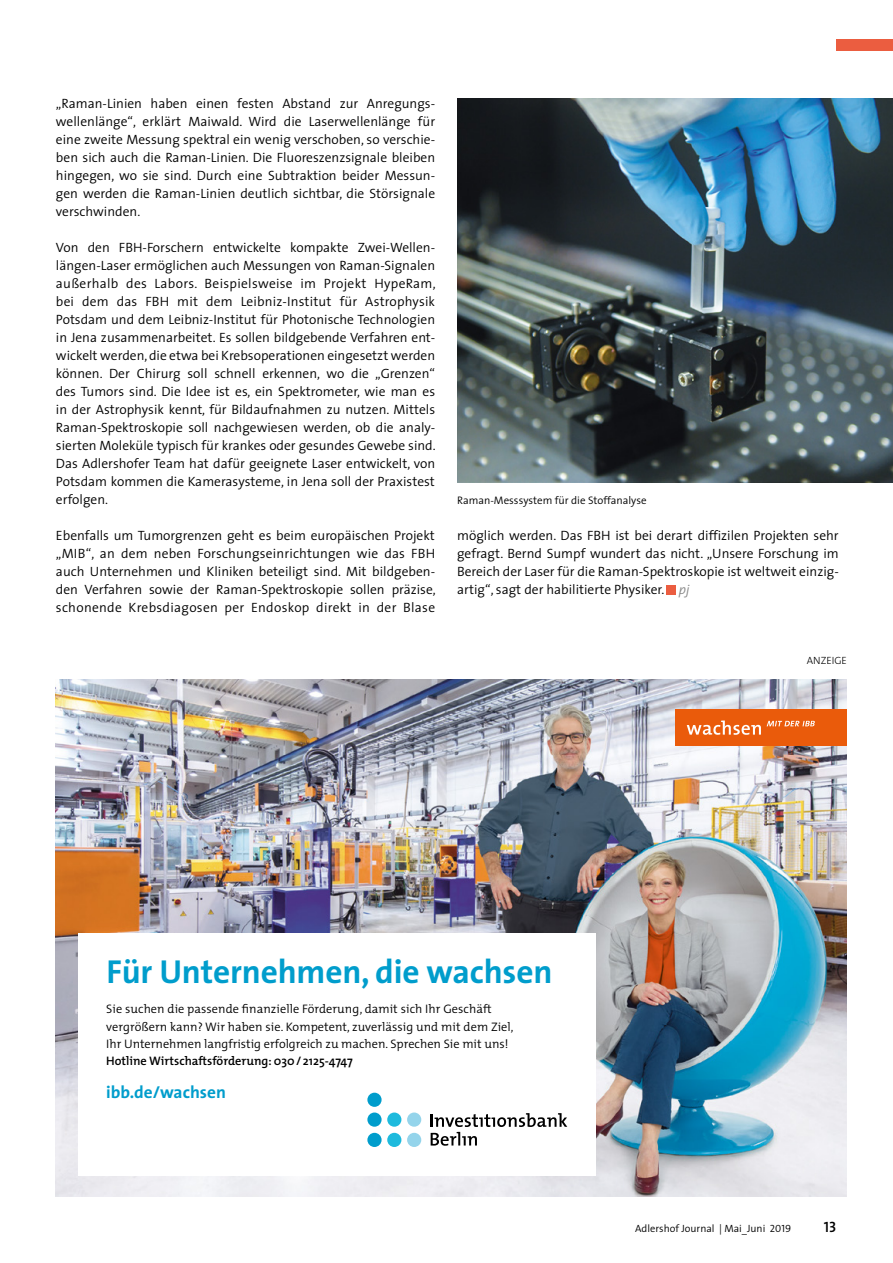
<style>
.page{position:relative;width:893px;height:1263px;background:#fff}
.page>*{position:absolute;margin:0;border:0;box-sizing:border-box;transform-origin:0 0}
.t1{font:700 33.45px "The Sans";letter-spacing:-.005em;color:#009dcc}
.t2{font:700 17.25px "The Sans";color:#009dcc}
.t3{font:15px "The Mix Semi Bold Caps";color:#000}
.t4{font:300 13.5px/18px "The Sans";color:#000;text-align:justify}
.t5{font:300 12.3px/17.2px "The Mix";letter-spacing:.005em;color:#000}
.t6{font:600 12.3px "The Mix";color:#000}
.t7{font:300 10.95px "The Sans";color:#000}
.t8{font:300 10.5px "The Sans";color:#000}
.t9{font:300 10.5px "The Sans B3";color:#000}
.s1{font-style:italic;color:#878787}
.s2{font-family:"The Sans Semi Light Caps";font-weight:400}
</style>
<div class="page">
<img style="left:457px;top:99px;width:436px;height:384px">
<img style="left:56px;top:679px;width:791px;height:517px">
<div style="left:78px;top:933px;width:517px;height:242px;background:#fff"></div>
<div style="left:367px;top:1133px;width:15px;height:14px;background:#009dcc;border-radius:50%"></div>
<div style="left:387px;top:1133px;width:14px;height:14px;background:#1ebadd;border-radius:50%"></div>
<div style="left:367px;top:1112px;width:15px;height:15px;background:#009dcc;border-radius:50%"></div>
<div style="left:387px;top:1112px;width:14px;height:15px;background:#1ebadd;border-radius:50%"></div>
<div style="left:407px;top:1133px;width:14px;height:14px;background:#94d4eb;border-radius:50%"></div>
<div style="left:407px;top:1112px;width:14px;height:15px;background:#94d4eb;border-radius:50%"></div>
<div style="left:367px;top:1093px;width:15px;height:14px;background:#009dcc;border-radius:50%"></div>
<svg style="left:431px;top:1113px;width:136px;height:33px"></svg>
<div style="left:676px;top:709px;width:171px;height:37px;background:#ea5b0b"></div>
<svg style="left:767px;top:721px;width:48px;height:5px"></svg>
<svg style="left:687px;top:720px;width:74px;height:15px"></svg>
<div style="left:836px;top:39px;width:57px;height:11px;background:#eb5d40"></div>
<div style="left:667px;top:585px;width:9px;height:9px;background:#eb5d40"></div>
<p class="t4" style="left:56px;top:94px;width:381px">„Raman-Linien haben einen festen Abstand zur Anregungs&shy;wellenlänge“, erklärt Maiwald. Wird die Laserwellenlänge für eine zweite Messung spektral ein wenig verschoben, so verschie&shy;ben sich auch die Raman-Linien. Die Fluoreszenzsignale bleiben hingegen, wo sie sind. Durch eine Subtraktion beider Messun&shy;gen werden die Raman-Linien deutlich sichtbar, die Störsignale verschwinden.</p>
<p class="t4" style="left:56px;top:238px;width:381px">Von den FBH-Forschern entwickelte kompakte Zwei-Wellen&shy;längen-Laser ermöglichen auch Messungen von Raman-Signalen außerhalb des Labors. Beispielsweise im Projekt HypeRam, bei dem das FBH mit dem Leibniz-Institut für Astrophysik Potsdam und dem Leibniz-Institut für Photonische Technologien in Jena zusammenarbeitet. Es sollen bildgebende Verfahren ent&shy;wickelt werden, die etwa bei Krebsoperationen eingesetzt werden können. Der Chirurg soll schnell erkennen, wo die „Grenzen“ des Tumors sind. Die Idee ist es, ein Spektrometer, wie man es in der Astrophysik kennt, für Bildaufnahmen zu nutzen. Mittels Raman-Spektroskopie soll nachgewiesen werden, ob die analy&shy;sierten Moleküle typisch für krankes oder gesundes Gewebe sind.<br>Das Adlershofer Team hat dafür geeignete Laser entwickelt, von Potsdam kommen die Kamerasysteme, in Jena soll der Praxistest erfolgen.</p>
<p class="t4" style="left:56px;top:526px;width:381px">Ebenfalls um Tumorgrenzen geht es beim europäischen Projekt „MIB“, an dem neben Forschungseinrichtungen wie das FBH auch Unternehmen und Kliniken beteiligt sind. Mit bildgeben&shy;den Verfahren sowie der Raman-Spektroskopie sollen präzise, schonende Krebsdiagosen per Endoskop direkt in der Blase</p>
<p class="t4" style="left:457px;top:526px;width:383px">möglich werden. Das FBH ist bei derart diffizilen Projekten sehr gefragt. Bernd Sumpf wundert das nicht. „Unsere Forschung im Bereich der Laser für die Raman-Spektroskopie ist weltweit einzig&shy;artig“, sagt der habilitierte Physiker. <span class="s1">pj</span></p>
<p class="t7" style="left:457px;top:491px;width:191px">Raman-Messsystem für die Stoffanalyse</p>
<p class="t9" style="left:807px;top:655px;width:42px">ANZEIGE</p>
<h1 class="t1" style="left:107px;top:944px;width:447px">Für Unternehmen, die wachsen</h1>
<p class="t5" style="left:106px;top:1000px;width:409px">Sie suchen die passende finanzielle Förderung, damit sich Ihr Geschäft vergrößern kann? Wir haben sie. Kompetent, zuverlässig und mit dem Ziel,<br>Ihr Unternehmen langfristig erfolgreich zu machen. Sprechen Sie mit uns!</p>
<p class="t6" style="left:106px;top:1051px;width:248px">Hotline Wirtschaftsförderung: 030/ 2125-4747</p>
<p class="t2" style="left:106px;top:1077px;width:121px">ibb.de/wachsen</p>
<p class="t8" style="left:635px;top:1220px;width:157px">Adlershof Journal | Mai_Juni <span class="s2">2019</span></p>
<p class="t3" style="left:824px;top:1214px;width:14px">13</p>
</div>
